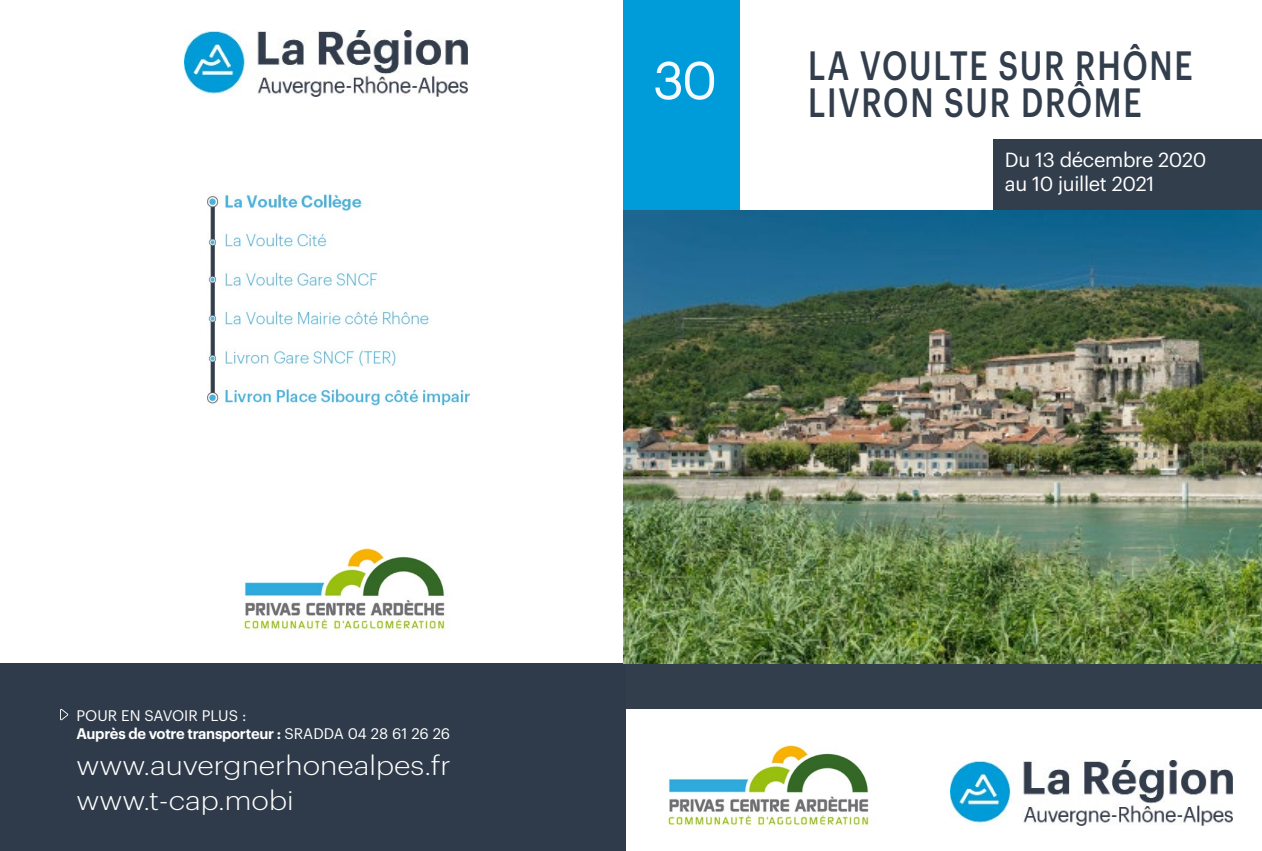
<style>
.page{position:relative;width:1262px;height:851px;background:#fff}
.page>*{position:absolute;margin:0;border:0;box-sizing:border-box;transform-origin:0 0}
.t1{font:300 50px "Graphik";color:#f7fafd}
.t2{font:500 40px/37.5px "Graphik";letter-spacing:.055em;color:#333e4d;scale:.78 1}
.t3{font:300 26.5px/35.5px "Graphik";color:#fff;scale:1.11 1}
.t4{font:20px/24px "Graphik";letter-spacing:-.015em;color:#fff}
.t5{font:15px/18px "Graphik";color:#fff}
.s1{font-weight:600}
</style>
<div class="page">
<div style="left:993px;top:139px;width:268px;height:72px;background:#333e4d"></div>
<div style="left:626px;top:661px;width:635px;height:48px;background:#333e4d"></div>
<img style="left:667px;top:745px;width:202px;height:81px">
<img style="left:243px;top:548px;width:202px;height:82px">
<div style="left:0;top:663px;width:625px;height:187px;background:#2f3b4a"></div>
<svg style="left:60px;top:709px;width:8px;height:11px"></svg>
<div style="left:623px;top:0;width:117px;height:211px;background:#009cd9"></div>
<img style="left:207px;top:194px;width:264px;height:212px">
<img style="left:950px;top:760px;width:282px;height:65px">
<img style="left:185px;top:31px;width:282px;height:65px">
<svg style="left:655px;top:61px;width:60px;height:39px"></svg>
<img style="left:624px;top:211px;width:637px;height:452px">
<p class="t5" style="left:76px;top:705px;width:375px">POUR EN SAVOIR PLUS :<br><span class="s1">Auprès de votre transporteur :</span> SRADDA 04 28 61 26 26</p>
<h3 class="t3" style="left:76px;top:745px;width:338px">www.auvergnerhonealpes.fr www.t-cap.mobi</h3>
<h1 class="t1" style="left:654px;top:44px;width:63px">30</h1>
<h2 class="t2" style="left:808px;top:43px;width:494px">LA VOULTE SUR RHÔNE<br>LIVRON SUR DRÔME</h2>
<h3 class="t4" style="left:1004px;top:146px;width:203px">Du 13 décembre 2020 au 10 juillet 2021</h3>
</div>
